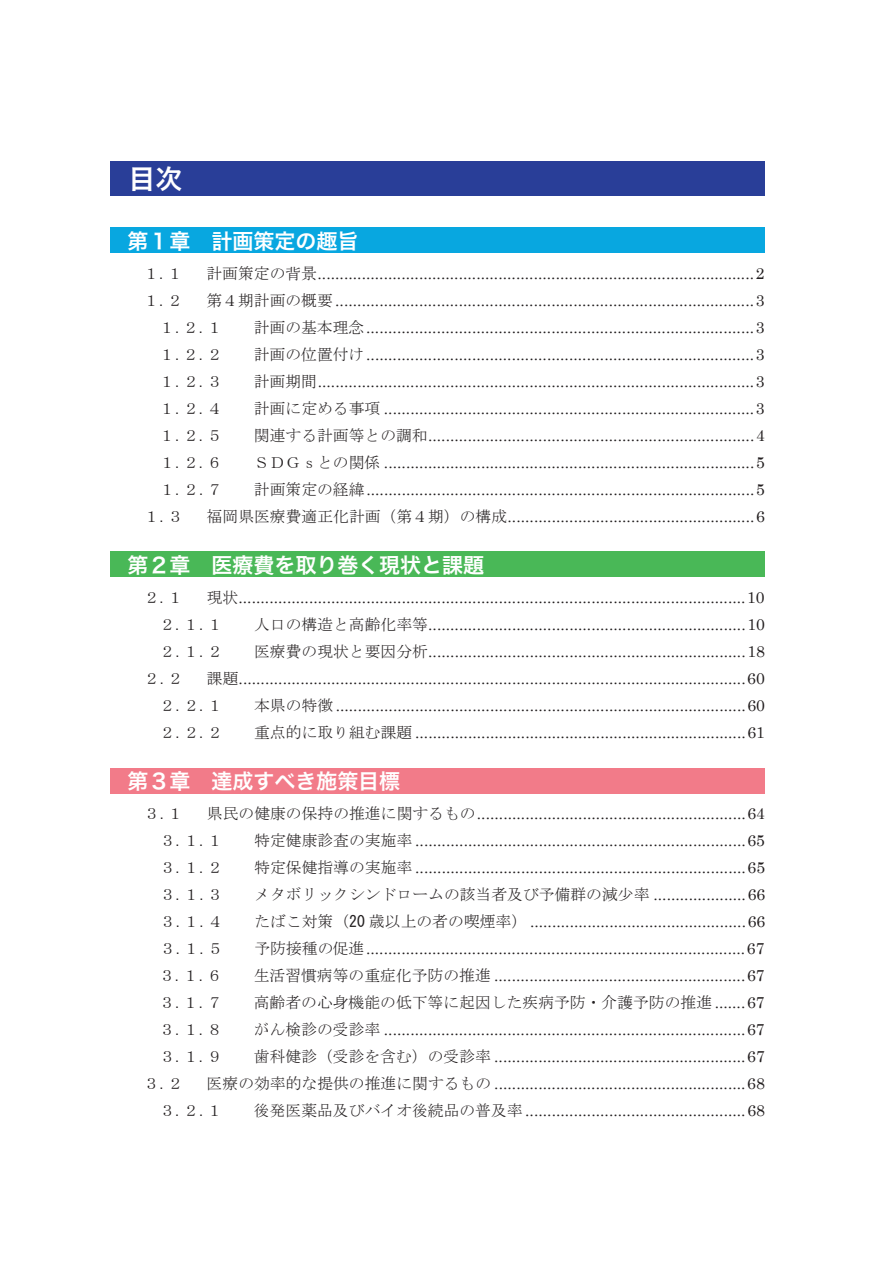
<style>
.page{position:relative;width:893px;height:1263px;background:#fff}
.page>*{position:absolute;margin:0;border:0;box-sizing:border-box;transform-origin:0 0}
.t1{font:27px "Hiragino Sans W6";color:#fff}
.t2{font:21px "Hiragino Sans W6";color:#fff}
.t3{font:15.75px "Century";color:#231f20}
.t4{font:15.75px "MS Mincho";letter-spacing:.005em;color:#231f20}
.s1{font-family:"MS Gothic"}
.s2{font-family:"MS Mincho"}
.s3{font-family:"Century"}
</style>
<div class="page">
<div style="left:110px;top:161px;width:655px;height:34px;background:#293e98"></div>
<div style="left:110px;top:228px;width:655px;height:25px;background:#08a7e0"></div>
<div style="left:110px;top:552px;width:655px;height:25px;background:#49b857"></div>
<div style="left:110px;top:769px;width:655px;height:25px;background:#f27b89"></div>
<h1 class="t1" style="left:128px;top:154px;width:55px">目次</h1>
<h2 class="t2" style="left:128px;top:222px;width:232px">第１章　計画策定の趣旨</h2>
<p class="t4" style="left:143px;top:265px;width:41px">１<span class="s1">.</span>１</p>
<p class="t3" style="left:206px;top:260px;width:560px"><span class="s2">計画策定の背景</span>...................................................................................................2</p>
<p class="t4" style="left:143px;top:292px;width:41px">１<span class="s1">.</span>２</p>
<p class="t3" style="left:206px;top:287px;width:560px"><span class="s2">第４期計画の概要</span>...............................................................................................3</p>
<p class="t4" style="left:159px;top:319px;width:65px">１<span class="s1">.</span>２<span class="s1">.</span>１</p>
<p class="t3" style="left:254px;top:314px;width:512px"><span class="s2">計画の基本理念</span>........................................................................................3</p>
<p class="t4" style="left:159px;top:346px;width:65px">１<span class="s1">.</span>２<span class="s1">.</span>２</p>
<p class="t3" style="left:254px;top:341px;width:512px"><span class="s2">計画の位置付け</span>........................................................................................3</p>
<p class="t4" style="left:159px;top:373px;width:65px">１<span class="s1">.</span>２<span class="s1">.</span>３</p>
<p class="t3" style="left:254px;top:368px;width:512px"><span class="s2">計画期間</span>...................................................................................................3</p>
<p class="t4" style="left:159px;top:400px;width:65px">１<span class="s1">.</span>２<span class="s1">.</span>４</p>
<p class="t3" style="left:254px;top:395px;width:512px"><span class="s2">計画に定める事項</span> ....................................................................................3</p>
<p class="t4" style="left:159px;top:427px;width:65px">１<span class="s1">.</span>２<span class="s1">.</span>５</p>
<p class="t3" style="left:254px;top:422px;width:512px"><span class="s2">関連する計画等との調和</span>..........................................................................4</p>
<p class="t4" style="left:159px;top:454px;width:65px">１<span class="s1">.</span>２<span class="s1">.</span>６</p>
<p class="t3" style="left:254px;top:449px;width:512px"><span class="s2">ＳＤＧｓとの関係</span> ....................................................................................5</p>
<p class="t4" style="left:159px;top:481px;width:65px">１<span class="s1">.</span>２<span class="s1">.</span>７</p>
<p class="t3" style="left:254px;top:476px;width:512px"><span class="s2">計画策定の経緯</span>........................................................................................5</p>
<p class="t4" style="left:144px;top:508px;width:41px">１<span class="s1">.</span>３</p>
<p class="t3" style="left:207px;top:503px;width:560px"><span class="s2">福岡県医療費適正化計画（第４期）の構成</span>........................................................6</p>
<h2 class="t2" style="left:128px;top:546px;width:358px">第２章　医療費を取り巻く現状と課題</h2>
<p class="t4" style="left:144px;top:589px;width:41px">２<span class="s1">.</span>１</p>
<p class="t3" style="left:207px;top:584px;width:559px"><span class="s2">現状</span>...................................................................................................................10</p>
<p class="t4" style="left:159px;top:616px;width:65px">２<span class="s1">.</span>１<span class="s1">.</span>１</p>
<p class="t3" style="left:254px;top:611px;width:512px"><span class="s2">人口の構造と高齢化率等</span>........................................................................10</p>
<p class="t4" style="left:160px;top:643px;width:65px">２<span class="s1">.</span>１<span class="s1">.</span>２</p>
<p class="t3" style="left:254px;top:638px;width:512px"><span class="s2">医療費の現状と要因分析</span>........................................................................18</p>
<p class="t4" style="left:144px;top:670px;width:41px">２<span class="s1">.</span>２</p>
<p class="t3" style="left:207px;top:665px;width:559px"><span class="s2">課題</span>...................................................................................................................60</p>
<p class="t4" style="left:160px;top:697px;width:65px">２<span class="s1">.</span>２<span class="s1">.</span>１</p>
<p class="t3" style="left:254px;top:692px;width:512px"><span class="s2">本県の特徴</span> .............................................................................................60</p>
<p class="t4" style="left:160px;top:724px;width:65px">２<span class="s1">.</span>２<span class="s1">.</span>２</p>
<p class="t3" style="left:254px;top:719px;width:512px"><span class="s2">重点的に取り組む課題</span> ...........................................................................61</p>
<h2 class="t2" style="left:128px;top:762px;width:274px">第３章　達成すべき施策目標</h2>
<p class="t4" style="left:144px;top:805px;width:41px">３<span class="s1">.</span>１</p>
<p class="t3" style="left:207px;top:800px;width:560px"><span class="s2">県民の健康の保持の推進に関するもの</span>.............................................................64</p>
<p class="t4" style="left:160px;top:832px;width:65px">３<span class="s1">.</span>１<span class="s1">.</span>１</p>
<p class="t3" style="left:254px;top:827px;width:512px"><span class="s2">特定健康診査の実施率</span> ...........................................................................65</p>
<p class="t4" style="left:160px;top:859px;width:65px">３<span class="s1">.</span>１<span class="s1">.</span>２</p>
<p class="t3" style="left:254px;top:854px;width:512px"><span class="s2">特定保健指導の実施率</span> ...........................................................................65</p>
<p class="t4" style="left:160px;top:886px;width:65px">３<span class="s1">.</span>１<span class="s1">.</span>３</p>
<p class="t4" style="left:254px;top:886px;width:513px">メタボリックシンドロームの該当者及び予備群の減少率 <span class="s3">.....................66</span></p>
<p class="t4" style="left:160px;top:913px;width:65px">３<span class="s1">.</span>１<span class="s1">.</span>４</p>
<p class="t3" style="left:254px;top:908px;width:512px"><span class="s2">たばこ対策（</span><span class="s1">20</span> <span class="s2">歳以上の者の喫煙率）</span> .................................................66</p>
<p class="t4" style="left:160px;top:940px;width:65px">３<span class="s1">.</span>１<span class="s1">.</span>５</p>
<p class="t3" style="left:254px;top:935px;width:512px"><span class="s2">予防接種の促進</span>......................................................................................67</p>
<p class="t4" style="left:159px;top:967px;width:65px">３<span class="s1">.</span>１<span class="s1">.</span>６</p>
<p class="t3" style="left:254px;top:962px;width:512px"><span class="s2">生活習慣病等の重症化予防の推進</span> .........................................................67</p>
<p class="t4" style="left:159px;top:994px;width:65px">３<span class="s1">.</span>１<span class="s1">.</span>７</p>
<p class="t4" style="left:254px;top:994px;width:512px">高齢者の心身機能の低下等に起因した疾病予防・介護予防の推進<span class="s3">.......67</span></p>
<p class="t4" style="left:159px;top:1021px;width:65px">３<span class="s1">.</span>１<span class="s1">.</span>８</p>
<p class="t3" style="left:254px;top:1016px;width:512px"><span class="s2">がん検診の受診率</span> ..................................................................................67</p>
<p class="t4" style="left:159px;top:1048px;width:65px">３<span class="s1">.</span>１<span class="s1">.</span>９</p>
<p class="t3" style="left:254px;top:1043px;width:512px"><span class="s2">歯科健診（受診を含む）の受診率</span> .........................................................67</p>
<p class="t4" style="left:144px;top:1075px;width:41px">３<span class="s1">.</span>２</p>
<p class="t3" style="left:207px;top:1070px;width:560px"><span class="s2">医療の効率的な提供の推進に関するもの</span> .........................................................68</p>
<p class="t4" style="left:159px;top:1102px;width:65px">３<span class="s1">.</span>２<span class="s1">.</span>１</p>
<p class="t3" style="left:254px;top:1097px;width:512px"><span class="s2">後発医薬品及びバイオ後続品の普及率</span> ..................................................68</p>
</div>
